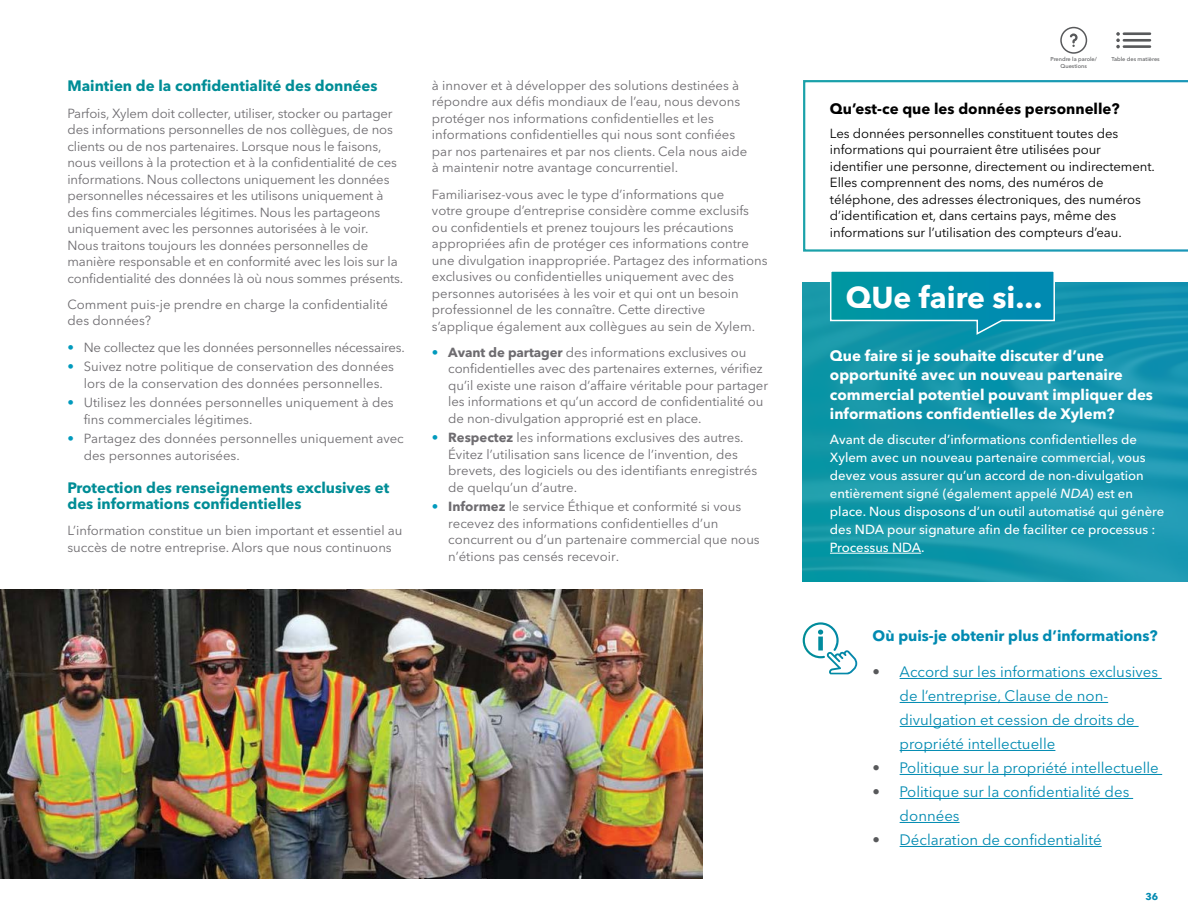
<style>
.page{position:relative;width:1188px;height:918px;background:#fff}
.page>*{position:absolute;margin:0;border:0;box-sizing:border-box;transform-origin:0 0}
.t1{font:700 30px "Avenir Next LT Pro";color:#fff}
.t2{font:15px/24px "Avenir Next LT Pro";color:#008ab1}
.t3{font:700 15px/19.5px "Avenir Next LT Pro";color:#fff}
.t4{font:700 15px/16.5px "Avenir Next LT Pro";color:#008d96}
.t5{font:700 15px "Avenir Next LT Pro";color:#008ab1}
.t6{font:700 15px "Avenir Next LT Pro";color:#000}
.t7{font:13.2px/16.5px "Avenir Next LT Pro";color:#6e6c70}
.t8{font:13.2px/16.5px "Avenir Next LT Pro";letter-spacing:-.005em;color:#000}
.t9{font:500 13.2px/18px "Avenir Next LT Pro";color:#fff}
.t10{font:700 9.9px "Avenir Next LT Pro";color:#008ab1}
.t11{font:500 5.7px/6.8px "Avenir Next LT Pro";color:#58595b;text-align:center}
.s1{color:#009abd}
.s2{font-weight:700;color:#009abd}
.s3{font-weight:700}
.s4{font-style:italic}
.s5{color:#58595b}
</style>
<div class="page">
<svg style="left:1070px;top:33px;width:8px;height:14px"></svg>
<div style="left:1060px;top:27px;width:27px;height:27px;border:2px solid #58595b;border-radius:50%"></div>
<hr style="left:1124px;top:32px;width:26px;height:3px;background:#58595b">
<hr style="left:1124px;top:39px;width:26px;height:3px;background:#58595b">
<hr style="left:1124px;top:45px;width:26px;height:3px;background:#58595b">
<svg style="left:1116px;top:32px;width:4px;height:16px"></svg>
<svg style="left:803px;top:80px;width:385px;height:172px"></svg>
<img style="left:803px;top:282px;width:385px;height:300px">
<hr style="left:830px;top:553px;width:91px;height:1px;background:#fff">
<svg style="left:803px;top:622px;width:54px;height:52px"></svg>
<hr style="left:900px;top:678px;width:262px;height:1px;background:#008ab1">
<hr style="left:900px;top:702px;width:208px;height:1px;background:#008ab1">
<hr style="left:900px;top:726px;width:239px;height:1px;background:#008ab1">
<hr style="left:900px;top:750px;width:155px;height:1px;background:#008ab1">
<hr style="left:900px;top:774px;width:262px;height:1px;background:#008ab1">
<hr style="left:900px;top:798px;width:233px;height:1px;background:#008ab1">
<hr style="left:900px;top:822px;width:60px;height:1px;background:#008ab1">
<hr style="left:900px;top:846px;width:202px;height:1px;background:#008ab1">
<svg style="left:829px;top:271px;width:227px;height:65px;background:#0f95ae"></svg>
<img style="left:0;top:589px;width:702px;height:290px">
<p class="t4" style="left:68px;top:78px;width:312px">Maintien de la confidentialité des données</p>
<p class="t7" style="left:68px;top:105px;width:337px">Parfois, Xylem doit collecter, utiliser, stocker ou partager des informations personnelles de nos collègues, de nos clients ou de nos partenaires. Lorsque nous le faisons, nous veillons à la protection et à la confidentialité de ces informations. Nous collectons uniquement les données personnelles nécessaires et les utilisons uniquement à des fins commerciales légitimes. Nous les partageons uniquement avec les personnes autorisées à le voir.<br>Nous traitons toujours les données personnelles de manière responsable et en conformité avec les lois sur la confidentialité des données là où nous sommes présents.</p>
<p class="t7" style="left:68px;top:296px;width:322px">Comment puis-je prendre en charge la confidentialité des données?</p>
<p class="t7" style="left:68px;top:339px;width:339px"><span class="s1">•</span> Ne collectez que les données personnelles nécessaires.</p>
<p class="t7" style="left:68px;top:358px;width:328px;text-align:center"><span class="s1">•</span> Suivez notre politique de conservation des données lors de la conservation des données personnelles.</p>
<p class="t7" style="left:84px;top:394px;width:311px;text-indent:-16px"><span class="s1">•</span> Utilisez les données personnelles uniquement à des fins commerciales légitimes.</p>
<p class="t7" style="left:84px;top:430px;width:322px;text-indent:-16px"><span class="s1">•</span> Partagez des données personnelles uniquement avec des personnes autorisées.</p>
<p class="t4" style="left:68px;top:479px;width:323px">Protection des renseignements exclusives et des informations confidentielles</p>
<p class="t7" style="left:68px;top:523px;width:337px">L’information constitue un bien important et essentiel au succès de notre entreprise. Alors que nous continuons</p>
<p class="t7" style="left:432px;top:77px;width:317px">à innover et à développer des solutions destinées à répondre aux défis mondiaux de l’eau, nous devons protéger nos informations confidentielles et les informations confidentielles qui nous sont confiées par nos partenaires et par nos clients. Cela nous aide à maintenir notre avantage concurrentiel.</p>
<p class="t7" style="left:432px;top:186px;width:337px">Familiarisez-vous avec le type d’informations que<br>votre groupe d’entreprise considère comme exclusifs ou confidentiels et prenez toujours les précautions appropriées afin de protéger ces informations contre une divulgation inappropriée. Partagez des informations exclusives ou confidentielles uniquement avec des personnes autorisées à les voir et qui ont un besoin professionnel de les connaître. Cette directive s’applique également aux collègues au sein de Xylem.</p>
<p class="t7" style="left:448px;top:344px;width:321px;text-indent:-16px"><span class="s2">•</span> <span class="s3">Avant de partager</span> des informations exclusives ou confidentielles avec des partenaires externes, vérifiez qu’il existe une raison d’affaire véritable pour partager les informations et qu’un accord de confidentialité ou de non-divulgation approprié est en place.</p>
<p class="t7" style="left:448px;top:430px;width:311px;text-indent:-16px"><span class="s2">•</span> <span class="s3">Respectez</span> les informations exclusives des autres.<br>Évitez l’utilisation sans licence de l’invention, des brevets, des logiciels ou des identifiants enregistrés de quelqu’un d’autre.</p>
<p class="t7" style="left:448px;top:499px;width:313px;text-indent:-16px"><span class="s2">•</span> <span class="s3">Informez</span> le service Éthique et conformité si vous recevez des informations confidentielles d’un concurrent ou d’un partenaire commercial que nous n’étions pas censés recevoir.</p>
<p class="t11" style="left:1051px;top:56px;width:48px">Prendre la parole/<br>Questions</p>
<p class="t11" style="left:1112px;top:56px;width:50px">Table des matières</p>
<p class="t6" style="left:830px;top:100px;width:291px">Qu’est-ce que les données personnelle?</p>
<p class="t8" style="left:830px;top:125px;width:327px">Les données personnelles constituent toutes des informations qui pourraient être utilisées pour identifier une personne, directement ou indirectement.<br>Elles comprennent des noms, des numéros de téléphone, des adresses électroniques, des numéros d’identification et, dans certains pays, même des informations sur l’utilisation des compteurs d’eau.</p>
<h1 class="t1" style="left:846px;top:279px;width:198px">QUe faire si...</h1>
<p class="t3" style="left:830px;top:346px;width:325px">Que faire si je souhaite discuter d’une opportunité avec un nouveau partenaire commercial potentiel pouvant impliquer des informations confidentielles de Xylem?</p>
<p class="t9" style="left:830px;top:430px;width:336px">Avant de discuter d’informations confidentielles de Xylem avec un nouveau partenaire commercial, vous devez vous assurer qu’un accord de non-divulgation entièrement signé (également appelé <span class="s4">NDA</span>) est en place. Nous disposons d’un outil automatisé qui génère des NDA pour signature afin de faciliter ce processus :<br>Processus NDA.</p>
<p class="t5" style="left:873px;top:626px;width:287px">Où puis-je obtenir plus d’informations?</p>
<p class="t2" style="left:900px;top:660px;width:260px;text-indent:-27px"><span class="s5">•</span> Accord sur les informations exclusives de l’entreprise, Clause de non&shy;divulgation et cession de droits de propriété intellectuelle</p>
<p class="t2" style="left:873px;top:756px;width:288px"><span class="s5">•</span> Politique sur la propriété intellectuelle</p>
<p class="t2" style="left:900px;top:780px;width:231px;text-indent:-27px"><span class="s5">•</span> Politique sur la confidentialité des données</p>
<p class="t2" style="left:873px;top:828px;width:231px"><span class="s5">•</span> Déclaration de confidentialité</p>
<p class="t10" style="left:1146px;top:891px;width:14px">36</p>
</div>
